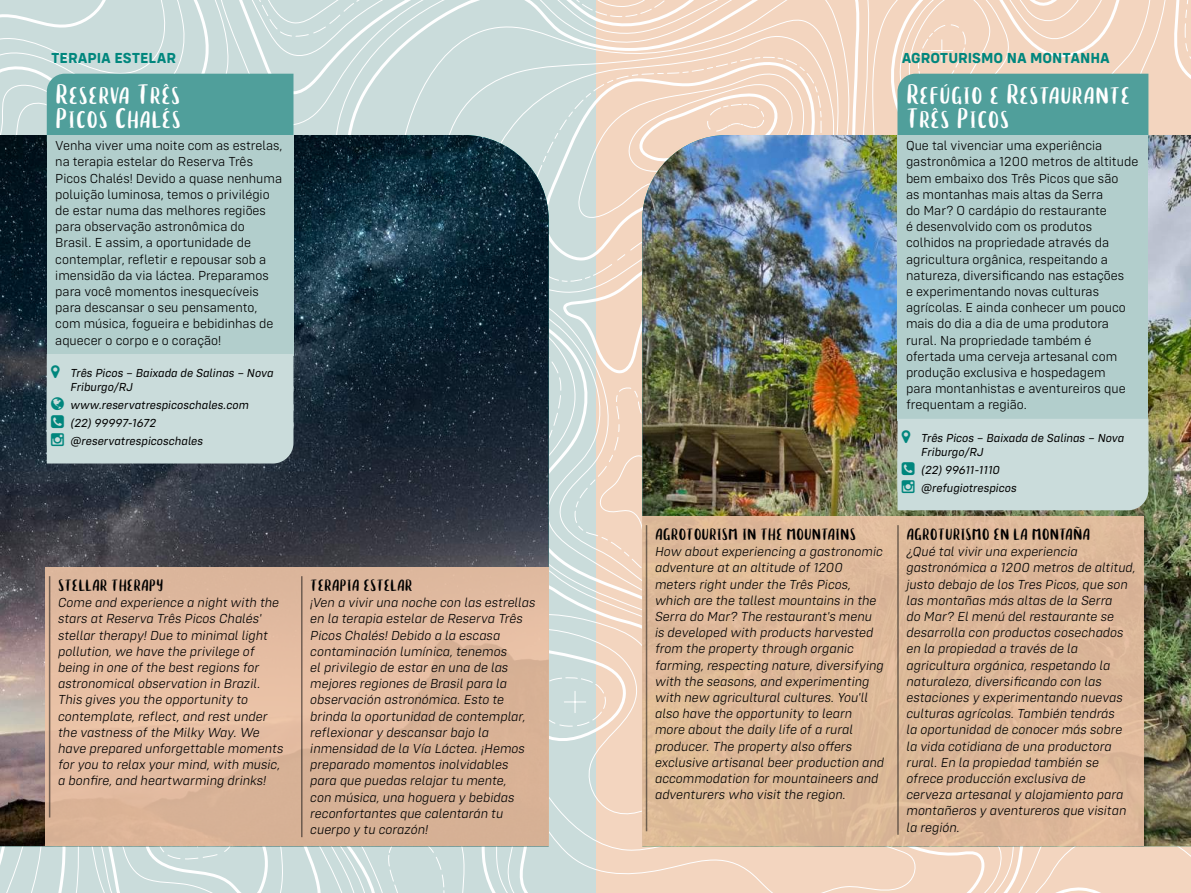
<style>
.page{position:relative;width:1191px;height:893px;background:#fff}
.page>*{position:absolute;margin:0;border:0;box-sizing:border-box;transform-origin:0 0}
.t1{font:28.5px/24px "Blusty Sans";color:#fff}
.t2{font:16.5px "Blusty Sans";color:#000}
.t3{font:700 15px "Config Rounded";color:#00867d}
.t4{font:italic 300 13.5px/16.2px "Config Rounded";color:#000}
.t5{font:300 13.5px/16.2px "Config Rounded";color:#000}
.t6{font:italic 12px/18px "Config Rounded";color:#000}
</style>
<div class="page">
<img style="left:0;top:0;width:1191px;height:893px">
<p class="t3" style="left:51px;top:48px;width:126px">TERAPIA ESTELAR</p>
<h1 class="t1" style="left:55px;top:81px;width:127px">Reserva Três<br>Picos Chalés</h1>
<p class="t5" style="left:55px;top:138px;width:229px">Venha viver uma noite com as estrelas, na terapia estelar do Reserva Três Picos Chalés! Devido a quase nenhuma poluição luminosa, temos o privilégio de estar numa das melhores regiões para observação astronômica do Brasil. E assim, a oportunidade de contemplar, refletir e repousar sob a imensidão da via láctea. Preparamos para você momentos inesquecíveis para descansar o seu pensamento, com música, fogueira e bebidinhas de aquecer o corpo e o coração!</p>
<p class="t6" style="left:71px;top:366px;width:205px;line-height:14.4px">Três Picos – Baixada de Salinas – Nova<br>Friburgo/RJ</p>
<p class="t6" style="left:71px;top:396px;width:180px">www.reservatrespicoschales.com (22) 99997-1672 @reservatrespicoschales</p>
<p class="t2" style="left:58px;top:576px;width:107px">STELLAR THERAPY</p>
<p class="t4" style="left:58px;top:595px;width:227px">Come and experience a night with the stars at Reserva Três Picos Chalés' stellar therapy! Due to minimal light pollution, we have the privilege of being in one of the best regions for astronomical observation in Brazil.<br>This gives you the opportunity to contemplate, reflect, and rest under the vastness of the Milky Way. We have prepared unforgettable moments for you to relax your mind, with music, a bonfire, and heartwarming drinks!</p>
<p class="t2" style="left:310px;top:576px;width:104px">TERAPIA ESTELAR</p>
<p class="t4" style="left:310px;top:595px;width:227px">¡Ven a vivir una noche con las estrellas en la terapia estelar de Reserva Três Picos Chalés! Debido a la escasa contaminación lumínica, tenemos<br>el privilegio de estar en una de las mejores regiones de Brasil para la observación astronómica. Esto te brinda la oportunidad de contemplar, reflexionar y descansar bajo la inmensidad de la Vía Láctea. ¡Hemos preparado momentos inolvidables para que puedas relajar tu mente,<br>con música, una hoguera y bebidas reconfortantes que calentarán tu cuerpo y tu corazón!</p>
<p class="t2" style="left:655px;top:525px;width:202px">AGROTOURISM IN THE MOUNTAINS</p>
<p class="t4" style="left:655px;top:544px;width:231px">How about experiencing a gastronomic adventure at an altitude of 1200 meters right under the Três Picos, which are the tallest mountains in the Serra do Mar? The restaurant's menu is developed with products harvested from the property through organic farming, respecting nature, diversifying with the seasons, and experimenting with new agricultural cultures. You'll also have the opportunity to learn more about the daily life of a rural producer. The property also offers exclusive artisanal beer production and accommodation for mountaineers and adventurers who visit the region.</p>
<p class="t3" style="left:901px;top:48px;width:210px">AGROTURISMO NA MONTANHA</p>
<h1 class="t1" style="left:906px;top:81px;width:226px">Refúgio e Restaurante<br>Três Picos</h1>
<p class="t5" style="left:906px;top:138px;width:234px">Que tal vivenciar uma experiência gastronômica a 1200 metros de altitude bem embaixo dos Três Picos que são<br>as montanhas mais altas da Serra<br>do Mar? O cardápio do restaurante<br>é desenvolvido com os produtos colhidos na propriedade através da agricultura orgânica, respeitando a natureza, diversificando nas estações<br>e experimentando novas culturas agrícolas. E ainda conhecer um pouco mais do dia a dia de uma produtora rural. Na propriedade também é ofertada uma cerveja artesanal com produção exclusiva e hospedagem<br>para montanhistas e aventureiros que frequentam a região.</p>
<p class="t6" style="left:921px;top:430px;width:205px;line-height:14.4px">Três Picos – Baixada de Salinas – Nova<br>Friburgo/RJ</p>
<p class="t6" style="left:921px;top:461px;width:97px">(22) 99611-1110 @refugiotrespicos</p>
<p class="t2" style="left:906px;top:525px;width:185px">AGROTURISMO EN LA MONTAÑA</p>
<p class="t4" style="left:906px;top:544px;width:231px">¿Qué tal vivir una experiencia gastronómica a 1200 metros de altitud, justo debajo de los Tres Picos, que son las montañas más altas de la Serra<br>do Mar? El menú del restaurante se desarrolla con productos cosechados en la propiedad a través de la agricultura orgánica, respetando la naturaleza, diversificando con las estaciones y experimentando nuevas culturas agrícolas. También tendrás<br>la oportunidad de conocer más sobre la vida cotidiana de una productora rural. En la propiedad también se ofrece producción exclusiva de<br>cerveza artesanal y alojamiento para montañeros y aventureros que visitan la región.</p>
</div>
